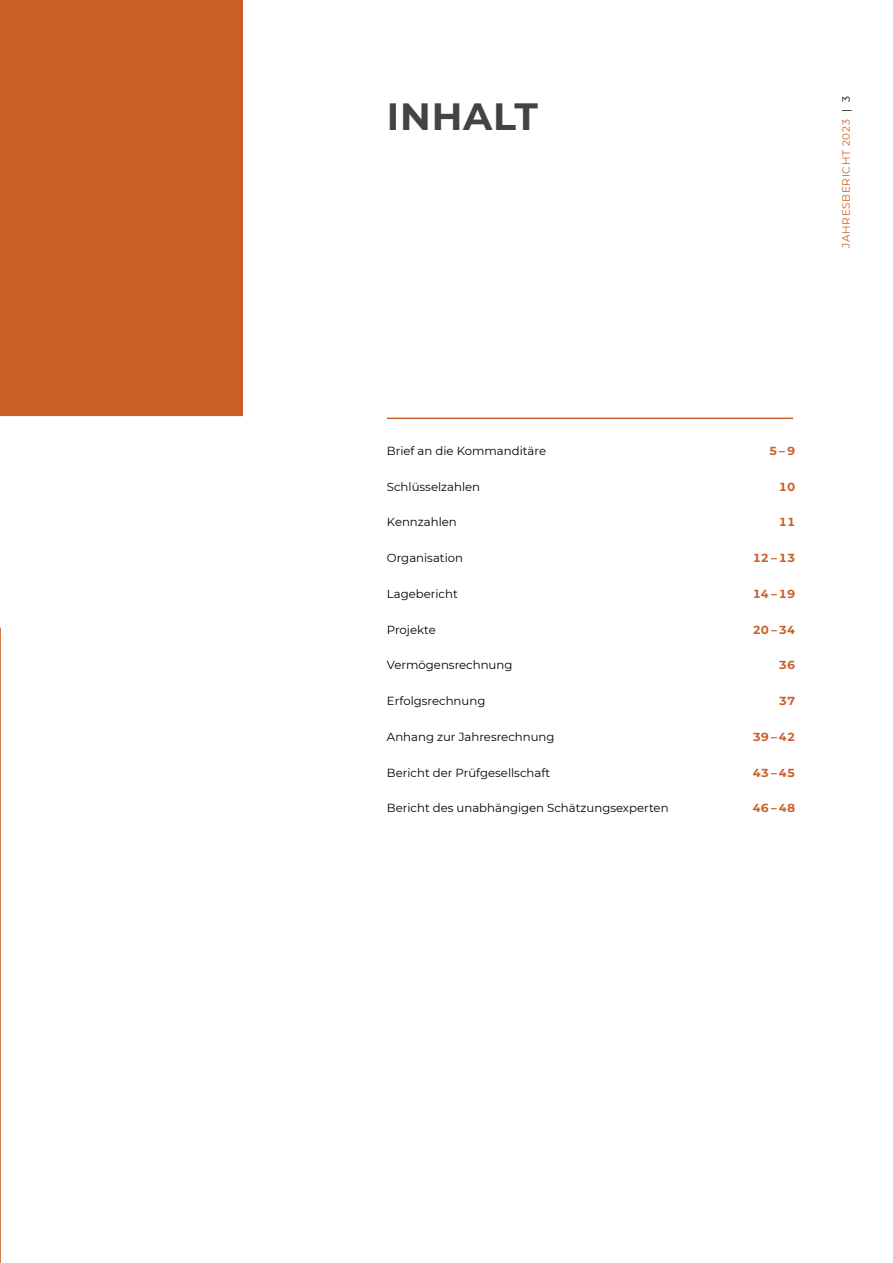
<style>
.page{position:relative;width:893px;height:1263px;background:#fff}
.page>*{position:absolute;margin:0;border:0;box-sizing:border-box;transform-origin:0 0}
.t1{font:700 38.1px "Montserrat";letter-spacing:.02em;color:#454144}
.t2{font:11.7px "Montserrat";color:#000}
.t3{font:700 11.7px "Montserrat";color:#ca6028}
.t4{font:10.5px "Montserrat";letter-spacing:.06em;color:#ca6028}
.s1{color:#000}
</style>
<div class="page">
<div style="left:0;top:0;width:242px;height:1263px;background:#ca6028"></div>
<hr style="left:387px;top:418px;width:406px;height:1px;background:#ca6028">
<div style="left:0;top:416px;width:243px;height:847px;background:#fff"></div>
<h1 class="t1" style="left:387px;top:91px;width:152px">INHALT</h1>
<p class="t2" style="left:387px;top:443px;width:161px">Brief an die Kommanditäre</p>
<p class="t2" style="left:387px;top:478px;width:95px">Schlüsselzahlen</p>
<p class="t2" style="left:387px;top:514px;width:71px">Kennzahlen</p>
<p class="t2" style="left:387px;top:550px;width:78px">Organisation</p>
<p class="t2" style="left:387px;top:586px;width:72px">Lagebericht</p>
<p class="t2" style="left:387px;top:621px;width:50px">Projekte</p>
<p class="t2" style="left:387px;top:657px;width:127px">Vermögensrechnung</p>
<p class="t2" style="left:387px;top:693px;width:100px">Erfolgsrechnung</p>
<p class="t2" style="left:387px;top:729px;width:169px">Anhang zur Jahresrechnung</p>
<p class="t2" style="left:387px;top:764px;width:165px">Bericht der Prüfgesellschaft</p>
<p class="t2" style="left:387px;top:800px;width:283px">Bericht des unabhängigen Schätzungsexperten</p>
<p class="t4" style="left:839px;top:248px;width:154px;rotate:-90deg">JAHRESBERICHT 2023 <span class="s1">| 3</span></p>
<p class="t3" style="left:769px;top:443px;width:28px">5 – 9</p>
<p class="t3" style="left:779px;top:479px;width:18px">10</p>
<p class="t3" style="left:779px;top:514px;width:18px">11</p>
<p class="t3" style="left:753px;top:550px;width:44px">12 – 13</p>
<p class="t3" style="left:753px;top:586px;width:44px">14 – 19</p>
<p class="t3" style="left:753px;top:622px;width:44px">20 – 34</p>
<p class="t3" style="left:779px;top:657px;width:18px">36</p>
<p class="t3" style="left:779px;top:693px;width:18px">37</p>
<p class="t3" style="left:753px;top:729px;width:44px">39 – 42</p>
<p class="t3" style="left:753px;top:764px;width:44px">43 – 45</p>
<p class="t3" style="left:753px;top:800px;width:44px">46 – 48</p>
</div>
